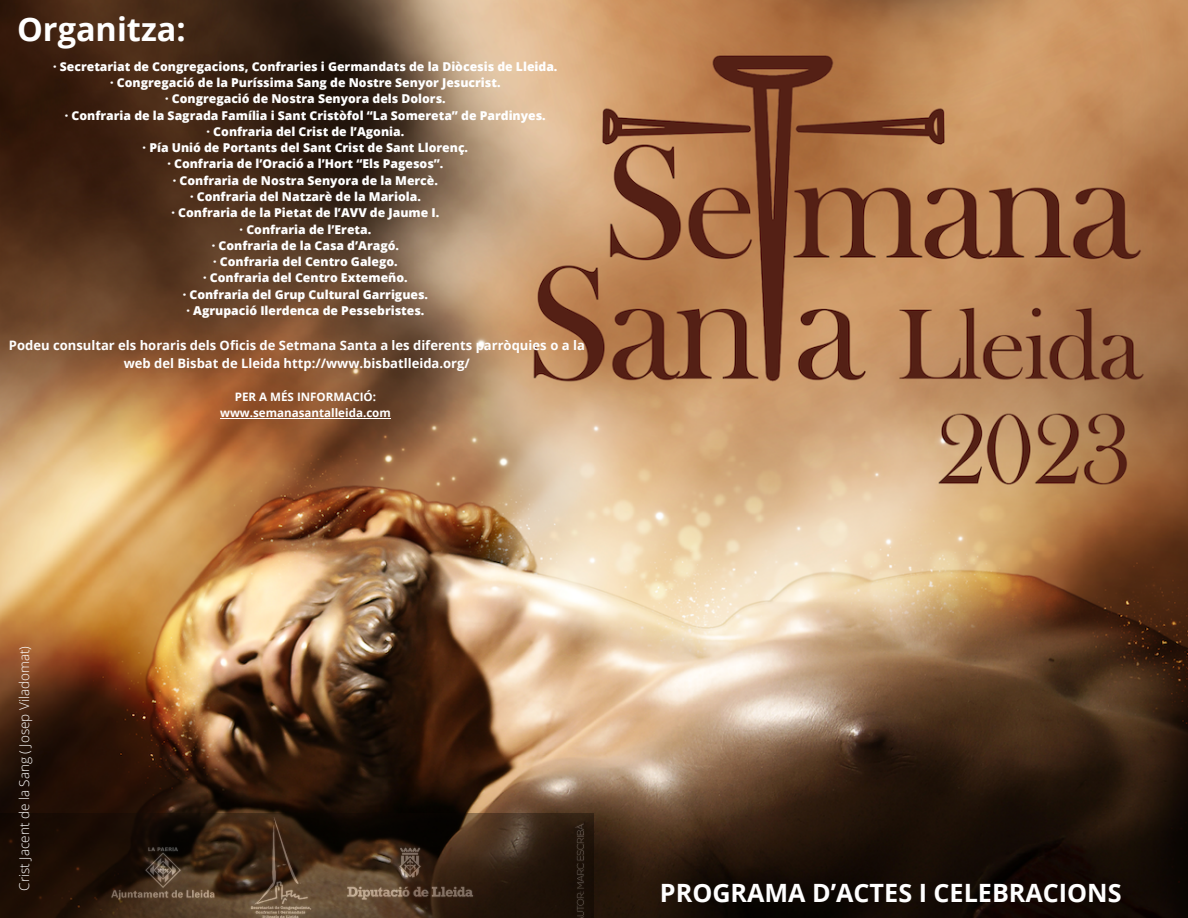
<style>
.page{position:relative;width:1188px;height:918px;background:#fff}
.page>*{position:absolute;margin:0;border:0;box-sizing:border-box;transform-origin:0 0}
.t1{font:700 32.55px "Open Sans";color:#fff}
.t2{font:700 25.2px "Open Sans";color:#fff}
.t3{font:300 13.5px "Open Sans";color:#fff}
.t4{font:700 13.05px/17.4px "Open Sans";color:#fff;text-align:center}
.t5{font:800 12.15px/16.4px "Open Sans";color:#fff;text-align:center}
.t6{font:700 11.55px/15.5px "Open Sans";color:#fff;text-align:center}
</style>
<div class="page">
<img style="left:0;top:0;width:1188px;height:918px">
<img style="left:0;top:813px;width:594px;height:105px">
<hr style="left:220px;top:418px;width:171px;height:1px;background:#fff">
<h1 class="t1" style="left:17px;top:7px;width:170px">Organitza:</h1>
<p class="t5" style="left:53px;top:58px;width:506px">· Secretariat de Congregacions, Confraries i Germandats de la Diòcesis de Lleida. · Congregació de la Puríssima Sang de Nostre Senyor Jesucrist.<br>· Congregació de Nostra Senyora dels Dolors.<br>· Confraria de la Sagrada Família i Sant Cristòfol “La Somereta” de Pardinyes.<br>· Confraria del Crist de l’Agonia.<br>· Pía Unió de Portants del Sant Crist de Sant Llorenç.<br>· Confraria de l’Oració a l’Hort “Els Pagesos”.<br>· Confraria de Nostra Senyora de la Mercè.<br>· Confraria del Natzarè de la Mariola.<br>· Confraria de la Pietat de l’AVV de Jaume I.<br>· Confraria de l’Ereta.<br>· Confraria de la Casa d’Aragó.<br>· Confraria del Centro Galego.<br>· Confraria del Centro Extemeño.<br>· Confraria del Grup Cultural Garrigues.<br>· Agrupació Ilerdenca de Pessebristes.</p>
<p class="t4" style="left:9px;top:337px;width:578px">Podeu consultar els horaris dels Oficis de Setmana Santa a les diferents parròquies o a la web del Bisbat de Lleida http://www.bisbatlleida.org/</p>
<p class="t6" style="left:220px;top:389px;width:172px">PER A MÉS INFORMACIÓ: www.semanasantalleida.com</p>
<p class="t3" style="left:15px;top:891px;width:246px;rotate:-90deg">Crist Jacent de la Sang ( Josep Viladomat)</p>
<h2 class="t2" style="left:660px;top:875px;width:463px">PROGRAMA D’ACTES I CELEBRACIONS</h2>
</div>
